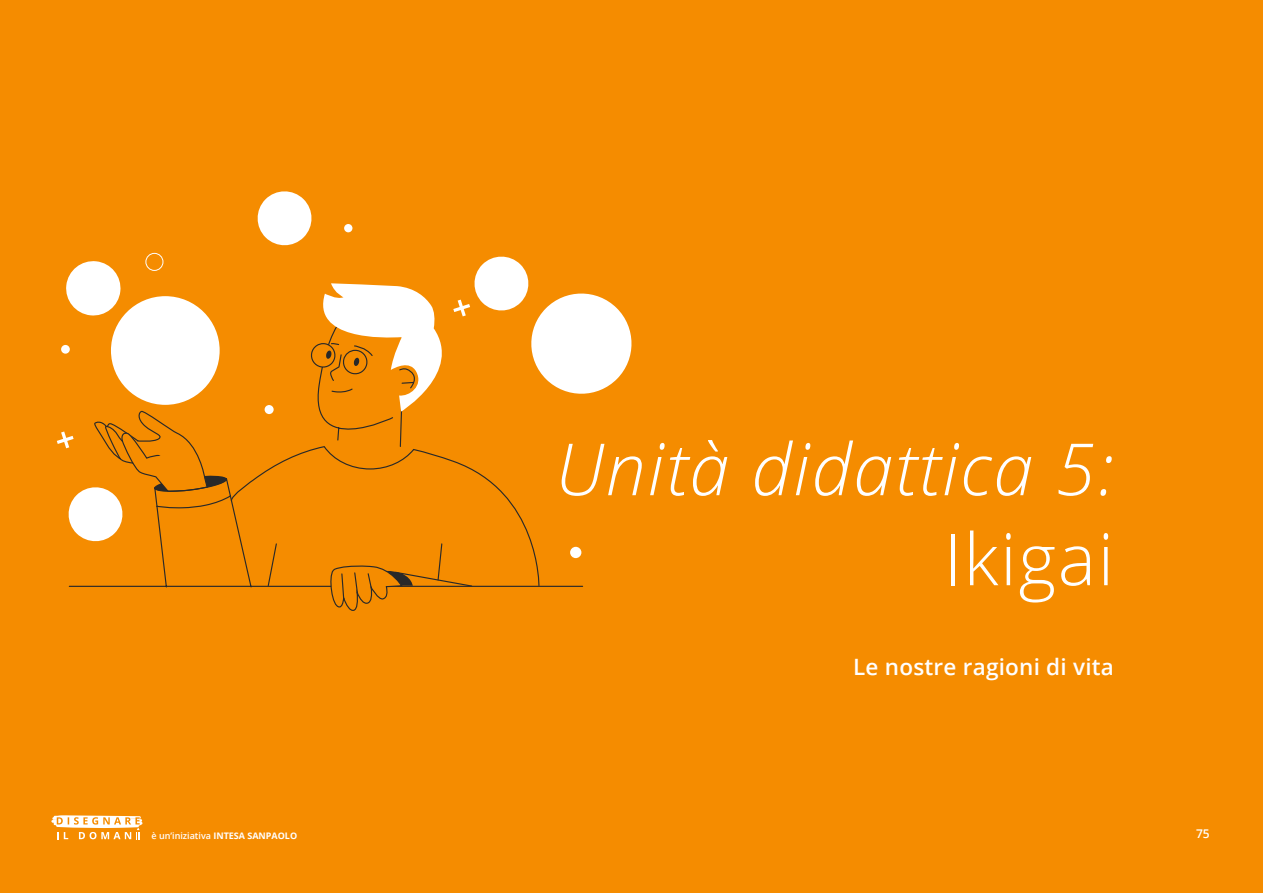
<style>
.page{position:relative;width:1263px;height:893px;background:#f58c00}
.page>*{position:absolute;margin:0;border:0;box-sizing:border-box;transform-origin:0 0}
.t1{font:italic 300 72px "Open Sans";letter-spacing:.025em;color:#fff}
.t2{font:300 72px "Open Sans";letter-spacing:.025em;color:#fff}
.t3{font:600 22.5px "Open Sans";letter-spacing:.01em;color:#fff}
.t4{font:600 12px "Open Sans";color:#fff}
.t5{font:600 9px "Open Sans";color:#fff}
.s1{font-weight:700}
</style>
<div class="page">
<svg style="left:57px;top:191px;width:575px;height:420px"></svg>
<svg style="left:51px;top:815px;width:92px;height:24px"></svg>
<h1 class="t1" style="left:555px;top:418px;width:560px">Unità didattica 5:</h1>
<h1 class="t2" style="left:944px;top:508px;width:172px">Ikigai</h1>
<h2 class="t3" style="left:853px;top:651px;width:262px">Le nostre ragioni di vita</h2>
<p class="t5" style="left:151px;top:829px;width:147px">è un’iniziativa <span class="s1">INTESA SANPAOLO</span></p>
<h3 class="t4" style="left:1196px;top:825px;width:15px">75</h3>
</div>
